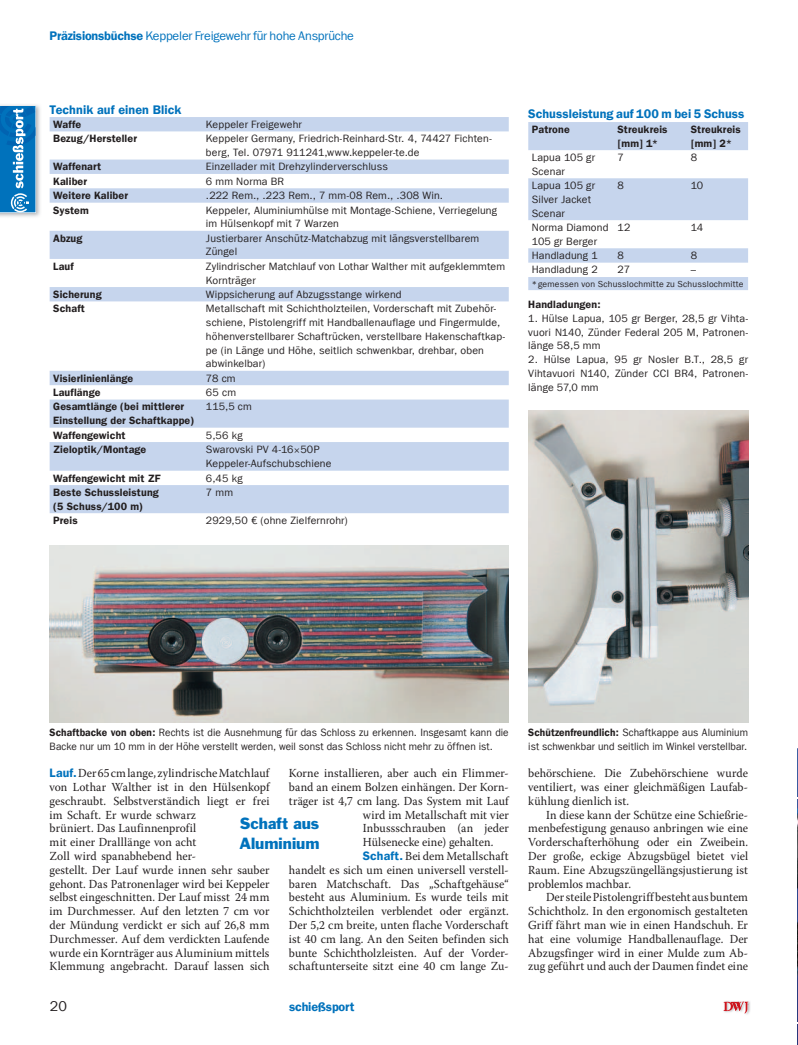
<style>
.page{position:relative;width:798px;height:1045px;background:#fff}
.page>*{position:absolute;margin:0;border:0;box-sizing:border-box;transform-origin:0 0}
.t1{font:15px/20px "Franklin Gothic Std";color:#0072bc}
.t2{font:14.25px "Franklin Gothic LT Com";color:#231f20}
.t3{font:12.5px "Franklin Gothic LT Com Dm";color:#0072bc}
.t4{font:12.5px "Franklin Gothic LT Com";letter-spacing:-.015em;color:#0072bc}
.t5{font:12.25px/13.8px "Warnock Pro";letter-spacing:.005em;color:#231f20;text-align:justify;scale:.95 1}
.t6{font:10.62px/13.8px "Franklin Gothic LT Com";letter-spacing:.01em;color:#231f20}
.t7{font:10.62px/13.8px "Franklin Gothic LT Com Dm";letter-spacing:.015em;color:#231f20}
.t8{font:10.62px/13.8px "Franklin Gothic LT Com";letter-spacing:.01em;color:#231f20;scale:.95 1}
.t9{font:8.75px "Franklin Gothic LT Com";letter-spacing:.02em;color:#231f20}
.s1{font-family:"Franklin Gothic LT Com Dm"}
.s2{font-family:"Warnock Pro"}
.s3{font-family:"Franklin Gothic LT Com Dm";color:#0072bc}
</style>
<div class="page">
<svg style="left:50px;top:117px;width:458px;height:396px"></svg>
<img style="left:528px;top:411px;width:220px;height:311px">
<img style="left:50px;top:545px;width:458px;height:177px">
<svg style="left:528px;top:122px;width:220px;height:168px;fill:#c6d5ed"></svg>
<img style="left:797px;top:748px;width:1px;height:297px">
<img style="left:724px;top:1001px;width:26px;height:13px">
<svg style="left:723px;top:1002px;width:25px;height:12px"></svg>
<img style="left:0;top:105px;width:40px;height:112px">
<svg style="left:0;top:106px;width:35px;height:107px;background:#2685c4"></svg>
<p class="t4" style="left:50px;top:32px;width:306px"><span class="s1">Präzisionsbüchse</span> Keppeler Freigewehr für hohe Ansprüche</p>
<p class="t3" style="left:50px;top:105px;width:133px">Technik auf einen Blick</p>
<p class="t7" style="left:53px;top:119px;width:30px">Waffe</p>
<p class="t6" style="left:206px;top:119px;width:97px">Keppeler Freigewehr</p>
<p class="t7" style="left:53px;top:133px;width:85px">Bezug/Hersteller</p>
<p class="t6" style="left:206px;top:133px;width:287px">Keppeler Germany, Friedrich-Reinhard-Str. 4, 74427 Fichten&shy;berg, Tel. 07971 911241,www.keppeler-te.de</p>
<p class="t7" style="left:53px;top:162px;width:49px">Waffenart</p>
<p class="t6" style="left:206px;top:162px;width:183px">Einzellader mit Drehzylinderverschluss</p>
<p class="t7" style="left:53px;top:176px;width:35px">Kaliber</p>
<p class="t6" style="left:206px;top:176px;width:80px">6 mm Norma BR</p>
<p class="t7" style="left:53px;top:190px;width:76px">Weitere Kaliber</p>
<p class="t6" style="left:206px;top:190px;width:238px">.222 Rem., .223 Rem., 7 mm-08 Rem., .308 Win.</p>
<p class="t7" style="left:53px;top:205px;width:37px">System</p>
<p class="t6" style="left:206px;top:205px;width:293px">Keppeler, Aluminiumhülse mit Montage-Schiene, Verriegelung im Hülsenkopf mit 7 Warzen</p>
<p class="t7" style="left:53px;top:233px;width:31px">Abzug</p>
<p class="t6" style="left:206px;top:233px;width:275px">Justierbarer Anschütz-Matchabzug mit längsverstellbarem<br>Züngel</p>
<p class="t7" style="left:53px;top:261px;width:22px">Lauf</p>
<p class="t6" style="left:206px;top:261px;width:300px">Zylindrischer Matchlauf von Lothar Walther mit aufgeklemmtem<br>Kornträger</p>
<p class="t7" style="left:53px;top:289px;width:50px">Sicherung</p>
<p class="t6" style="left:206px;top:289px;width:197px">Wippsicherung auf Abzugsstange wirkend</p>
<p class="t7" style="left:53px;top:303px;width:33px">Schaft</p>
<p class="t6" style="left:206px;top:303px;width:300px">Metallschaft mit Schichtholzteilen, Vorderschaft mit Zubehör&shy;schiene, Pistolengriff mit Handballenauflage und Fingermulde, höhenverstellbarer Schaftrücken, verstellbare Hakenschaftkap&shy;pe (in Länge und Höhe, seitlich schwenkbar, drehbar, oben abwinkelbar)</p>
<p class="t7" style="left:53px;top:373px;width:82px">Visierlinienlänge</p>
<p class="t6" style="left:206px;top:373px;width:31px">78 cm</p>
<p class="t7" style="left:53px;top:387px;width:49px">Lauflänge</p>
<p class="t6" style="left:206px;top:387px;width:32px">65 cm</p>
<p class="t7" style="left:53px;top:402px;width:143px">Gesamtlänge (bei mittlerer<br>Einstellung der Schaftkappe)</p>
<p class="t6" style="left:206px;top:402px;width:47px">115,5 cm</p>
<p class="t7" style="left:53px;top:430px;width:74px">Waffengewicht</p>
<p class="t6" style="left:206px;top:430px;width:38px">5,56 kg</p>
<p class="t7" style="left:53px;top:444px;width:95px">Zieloptik/Montage</p>
<p class="t6" style="left:206px;top:445px;width:127px">Swarovski PV 4-16<span class="s2">×</span>50P<br>Keppeler-Aufschubschiene</p>
<p class="t7" style="left:53px;top:473px;width:109px">Waffengewicht mit ZF</p>
<p class="t6" style="left:206px;top:473px;width:38px">6,45 kg</p>
<p class="t7" style="left:53px;top:487px;width:107px">Beste Schussleistung (5 Schuss/100 m)</p>
<p class="t6" style="left:206px;top:487px;width:29px">7 mm</p>
<p class="t7" style="left:53px;top:515px;width:26px">Preis</p>
<p class="t6" style="left:206px;top:515px;width:143px">2929,50 € (ohne Zielfernrohr)</p>
<p class="t3" style="left:528px;top:110px;width:218px">Schussleistung auf 100 m bei 5 Schuss</p>
<p class="t7" style="left:531px;top:124px;width:39px">Patrone</p>
<p class="t7" style="left:617px;top:124px;width:52px">Streukreis [mm] 1*</p>
<p class="t7" style="left:690px;top:124px;width:52px">Streukreis [mm] 2*</p>
<p class="t6" style="left:531px;top:152px;width:65px">Lapua 105 gr<br>Scenar</p>
<p class="t6" style="left:617px;top:152px;width:8px">7</p>
<p class="t6" style="left:690px;top:152px;width:8px">8</p>
<p class="t6" style="left:531px;top:180px;width:65px">Lapua 105 gr<br>Silver Jacket<br>Scenar</p>
<p class="t6" style="left:617px;top:180px;width:8px">8</p>
<p class="t6" style="left:690px;top:180px;width:14px">10</p>
<p class="t6" style="left:531px;top:222px;width:78px">Norma Diamond<br>105 gr Berger</p>
<p class="t6" style="left:617px;top:222px;width:14px">12</p>
<p class="t6" style="left:690px;top:222px;width:14px">14</p>
<p class="t6" style="left:531px;top:250px;width:67px">Handladung 1</p>
<p class="t6" style="left:617px;top:250px;width:8px">8</p>
<p class="t6" style="left:690px;top:250px;width:8px">8</p>
<p class="t6" style="left:531px;top:265px;width:67px">Handladung 2</p>
<p class="t6" style="left:617px;top:265px;width:14px">27</p>
<p class="t6" style="left:690px;top:265px;width:7px">–</p>
<p class="t9" style="left:531px;top:281px;width:213px">* gemessen von Schusslochmitte zu Schusslochmitte</p>
<p class="t7" style="left:528px;top:299px;width:74px">Handladungen:</p>
<p class="t6" style="left:528px;top:313px;width:221px;text-align:justify">1. Hülse Lapua, 105 gr Berger, 28,5 gr Vihta&shy;vuori N140, Zünder Federal 205 M, Patronen&shy;länge 58,5 mm</p>
<p class="t6" style="left:528px;top:354px;width:221px;text-align:justify">2. Hülse Lapua, 95 gr Nosler B.T., 28,5 gr Vihtavuori N140, Zünder CCI BR4, Patronen&shy;länge 57,0 mm</p>
<p class="t8" style="left:50px;top:727px;width:485px"><span class="s1">Schaftbacke von oben:</span> Rechts ist die Ausnehmung für das Schloss zu erkennen. Insgesamt kann die<br>Backe nur um 10 mm in der Höhe verstellt werden, weil sonst das Schloss nicht mehr zu öffnen ist.</p>
<p class="t5" style="left:50px;top:767px;width:233px;text-align:left"><span class="s3">Lauf.</span> Der 65 cm lange, zylindrische Matchlauf von Lothar Walther ist in den Hülsenkopf geschraubt. Selbstverständich liegt er frei im Schaft. Er wurde schwarz<br>brüniert. Das Laufinnenprofil<br>mit einer Dralllänge von acht<br>Zoll wird spanabhebend her-<br>gestellt. Der Lauf wurde innen sehr sauber gehont. Das Patronenlager wird bei Keppeler selbst eingeschnitten. Der Lauf misst 24 mm im Durchmesser. Auf den letzten 7 cm vor der Mündung verdickt er sich auf 26,8 mm Durchmesser. Auf dem verdickten Laufende wurde ein Kornträger aus Aluminium mittels Klemmung angebracht. Darauf lassen sich</p>
<p class="t5" style="left:289px;top:767px;width:233px">Korne installieren, aber auch ein Flimmer-</p>
<p class="t5" style="left:289px;top:781px;width:233px">band an einem Bolzen einhängen. Der Korn-</p>
<p class="t5" style="left:289px;top:795px;width:233px">träger ist 4,7 cm lang. Das System mit Lauf</p>
<p class="t5" style="left:363px;top:809px;width:155px">wird im Metallschaft mit vier</p>
<p class="t5" style="left:363px;top:823px;width:155px">Inbussschrauben (an jeder</p>
<p class="t5" style="left:363px;top:836px;width:139px">Hülsenecke eine) gehalten.</p>
<p class="t5" style="left:363px;top:850px;width:155px"><span class="s3">Schaft.</span> Bei dem Metallschaft</p>
<p class="t5" style="left:289px;top:864px;width:233px">handelt es sich um einen universell verstell-</p>
<p class="t5" style="left:289px;top:878px;width:233px">baren Matchschaft. Das „Schaftgehäuse“</p>
<p class="t5" style="left:289px;top:892px;width:233px">besteht aus Aluminium. Es wurde teils mit</p>
<p class="t5" style="left:289px;top:905px;width:233px">Schichtholzteilen verblendet oder ergänzt.</p>
<p class="t5" style="left:289px;top:919px;width:233px">Der 5,2 cm breite, unten flache Vorderschaft</p>
<p class="t5" style="left:289px;top:933px;width:233px">ist 40 cm lang. An den Seiten befinden sich</p>
<p class="t5" style="left:289px;top:947px;width:233px">bunte Schichtholzleisten. Auf der Vorder-</p>
<p class="t5" style="left:289px;top:961px;width:233px">schaftunterseite sitzt eine 40 cm lange Zu-</p>
<p class="t1" style="left:239px;top:816px;width:82px">Schaft aus<br>Aluminium</p>
<p class="t2" style="left:50px;top:1002px;width:19px">20</p>
<p class="t3" style="left:289px;top:1003px;width:67px">schießsport</p>
<p class="t8" style="left:528px;top:727px;width:233px"><span class="s1">Schützenfreundlich:</span> Schaftkappe aus Aluminium ist schwenkbar und seitlich im Winkel verstellbar.</p>
<p class="t5" style="left:528px;top:767px;width:233px">behörschiene. Die Zubehörschiene wurde ventiliert, was einer gleichmäßigen Laufab&shy;kühlung dienlich ist.</p>
<p class="t5" style="left:528px;top:809px;width:233px;text-indent:18px">In diese kann der Schütze eine Schießrie&shy;menbefestigung genauso anbringen wie eine Vorderschafterhöhung oder ein Zweibein.<br>Der große, eckige Abzugsbügel bietet viel Raum. Eine Abzugszüngellängsjustierung ist problemlos machbar.</p>
<p class="t5" style="left:528px;top:892px;width:233px;text-indent:18px">Der steile Pistolengriff besteht aus buntem Schichtholz. In den ergonomisch gestalteten Griff fährt man wie in einen Handschuh. Er hat eine volumige Handballenauflage. Der Abzugsfinger wird in einer Mulde zum Ab&shy;zug geführt und auch der Daumen findet eine</p>
</div>
